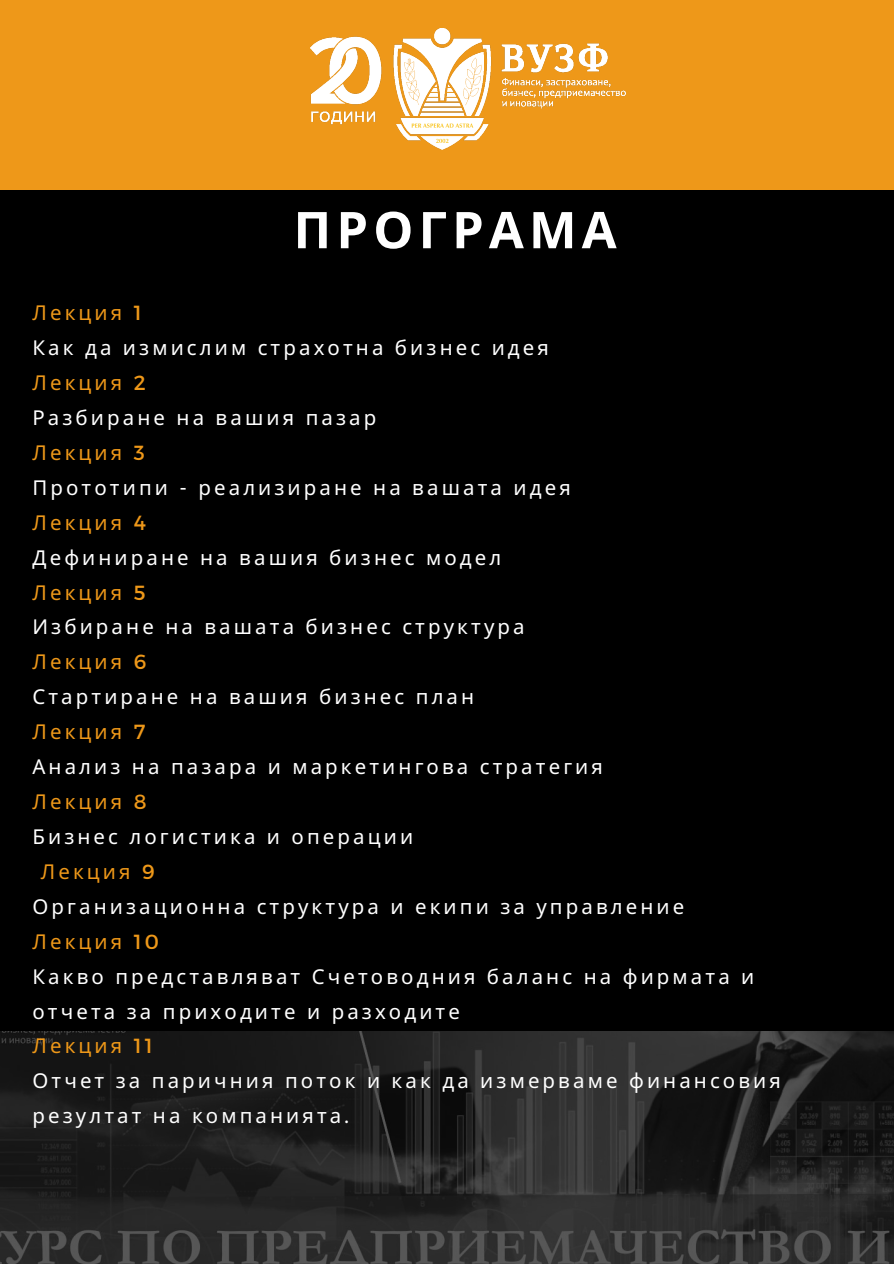
<style>
.page{position:relative;width:894px;height:1264px;background:#fff}
.page>*{position:absolute;margin:0;border:0;box-sizing:border-box;transform-origin:0 0}
.t1{font:700 50.55px "Noto Sans";letter-spacing:.1em;color:#fff}
.t2{font:20.4px/35px "Noto Sans";letter-spacing:.15em;color:#fff}
.t3{font:20.4px "Noto Sans";letter-spacing:.15em;color:#ee9819}
.s1{font-family:"Montserrat"}
.s2{color:#ee9819}
.s3{font-family:"Montserrat";color:#ee9819}
</style>
<div class="page">
<div style="left:0;top:103px;width:893px;height:1160px;background:#000"></div>
<img style="left:0;top:1031px;width:893px;height:232px">
<div style="left:0;top:0;width:893px;height:190px;background:#ee9819"></div>
<img style="left:311px;top:29px;width:314px;height:120px">
<p class="t1" style="left:293px;top:194px;width:324px">ПРОГРАМА</p>
<p class="t3" style="left:32px;top:298px;width:111px">Лекция <span class="s1">1</span></p>
<p class="t2" style="left:32px;top:329px;width:518px">Как да измислим страхотна бизнес идея</p>
<p class="t3" style="left:32px;top:368px;width:115px">Лекция <span class="s1">2</span></p>
<p class="t2" style="left:32px;top:399px;width:345px">Разбиране на вашия пазар</p>
<p class="t3" style="left:32px;top:438px;width:114px">Лекция <span class="s1">3</span></p>
<p class="t2" style="left:32px;top:469px;width:539px">Прототипи <span class="s1">-</span> реализиране на вашата идея</p>
<p class="t3" style="left:32px;top:508px;width:115px">Лекция <span class="s1">4</span></p>
<p class="t2" style="left:32px;top:539px;width:470px">Дефиниране на вашия бизнес модел</p>
<p class="t3" style="left:32px;top:577px;width:114px">Лекция <span class="s1">5</span></p>
<p class="t2" style="left:32px;top:609px;width:493px">Избиране на вашата бизнес структура</p>
<p class="t3" style="left:32px;top:647px;width:115px">Лекция <span class="s1">6</span></p>
<p class="t2" style="left:32px;top:679px;width:443px">Стартиране на вашия бизнес план</p>
<p class="t3" style="left:32px;top:717px;width:114px">Лекция <span class="s1">7</span></p>
<p class="t2" style="left:32px;top:748px;width:572px">Анализ на пазара и маркетингова стратегия</p>
<p class="t3" style="left:32px;top:787px;width:115px">Лекция <span class="s1">8</span></p>
<p class="t2" style="left:41px;top:818px;width:373px;text-indent:-8px">Бизнес логистика и операции<br><span class="s2">Лекция</span> <span class="s3">9</span></p>
<p class="t2" style="left:32px;top:888px;width:653px">Организационна структура и екипи за управление</p>
<p class="t3" style="left:32px;top:926px;width:128px">Лекция <span class="s1">10</span></p>
<p class="t2" style="left:32px;top:958px;width:723px">Какво представляват Счетоводния баланс на фирмата и</p>
<p class="t2" style="left:32px;top:993px;width:429px">отчета за приходите и разходите</p>
<p class="t3" style="left:32px;top:1031px;width:122px">Лекция <span class="s1">11</span></p>
<p class="t2" style="left:32px;top:1062px;width:749px">Отчет за паричния поток и как да измерваме финансовия резултат на компанията<span class="s1">.</span></p>
</div>
